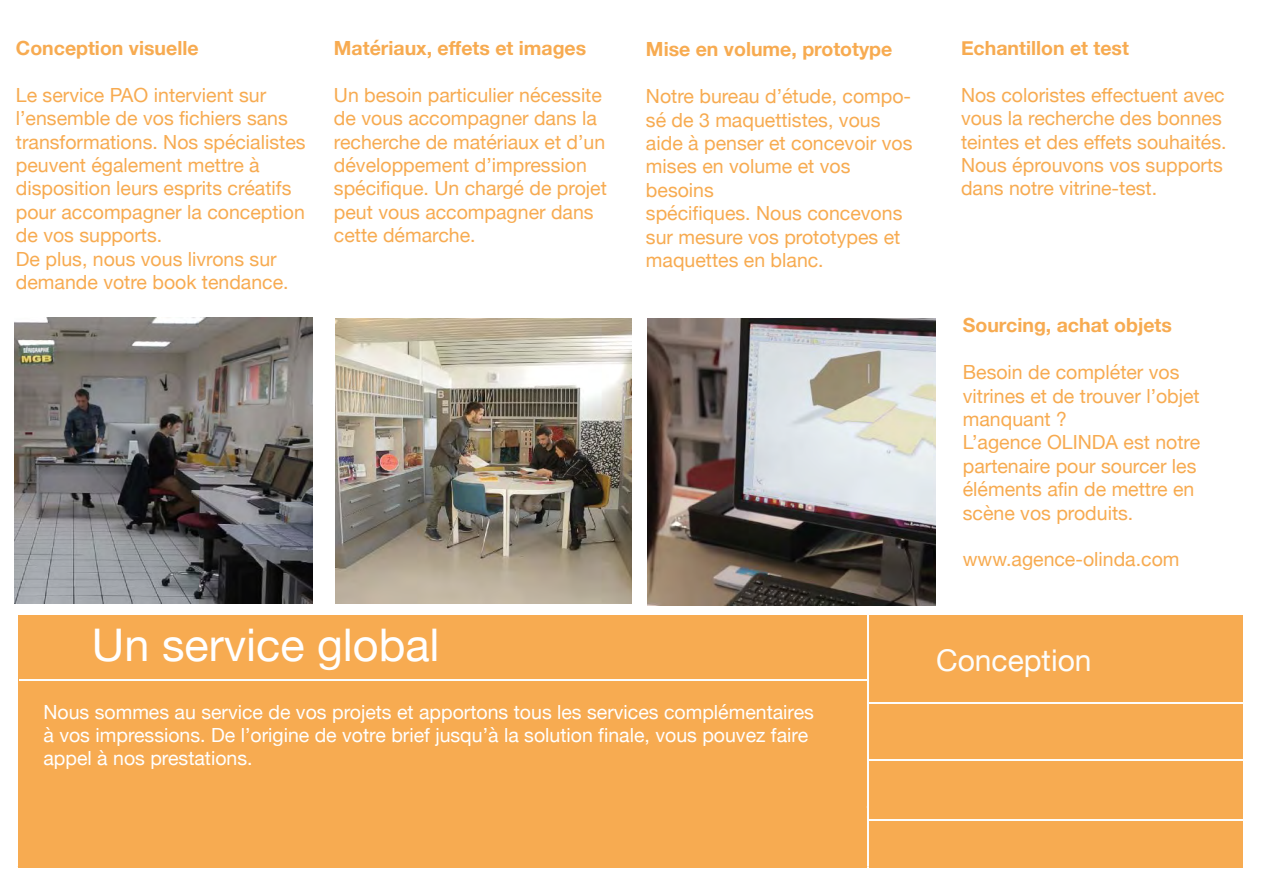
<style>
.page{position:relative;width:1263px;height:893px;background:#fff}
.page>*{position:absolute;margin:0;border:0;box-sizing:border-box;transform-origin:0 0}
.t1{font:45px "Helvetica Neue";color:#fff}
.t2{font:30px "Helvetica Neue";color:#fdfdfb}
.t3{font:19.5px/23.4px "Helvetica Neue";color:#f7ab51}
.t4{font:19.5px/23.4px "Helvetica Neue";color:#fff}
.t5{font:700 19.5px "Helvetica Neue";color:#f7ab51}
</style>
<div class="page">
<img style="left:15px;top:317px;width:298px;height:287px">
<div style="left:19px;top:616px;width:1224px;height:252px;background:#f7ab51"></div>
<hr style="left:867px;top:613px;width:1px;height:254px;background:#fdfdfd">
<hr style="left:19px;top:679px;width:848px;height:1px;background:#fdfdfd">
<img style="left:336px;top:319px;width:295px;height:285px">
<img style="left:648px;top:318px;width:287px;height:287px">
<hr style="left:869px;top:760px;width:374px;height:1px;background:#fdfdfd">
<hr style="left:869px;top:703px;width:374px;height:1px;background:#fdfdfd">
<hr style="left:867px;top:819px;width:376px;height:1px;background:#fdfdfd">
<p class="t5" style="left:16px;top:33px;width:184px">Conception visuelle</p>
<p class="t3" style="left:16px;top:84px;width:291px">Le service PAO intervient sur l’ensemble de vos fichiers sans transformations. Nos spécialistes peuvent également mettre à disposition leurs esprits créatifs pour accompagner la conception de vos supports.<br>De plus, nous vous livrons sur demande votre book tendance.</p>
<p class="t5" style="left:334px;top:33px;width:254px">Matériaux, effets et images</p>
<p class="t3" style="left:334px;top:84px;width:274px">Un besoin particulier nécessite de vous accompagner dans la recherche de matériaux et d’un développement d’impression spécifique. Un chargé de projet peut vous accompagner dans cette démarche.</p>
<p class="t5" style="left:646px;top:34px;width:248px">Mise en volume, prototype</p>
<p class="t3" style="left:646px;top:86px;width:268px">Notre bureau d’étude, compo&shy;sé de 3 maquettistes, vous aide à penser et concevoir vos mises en volume et vos besoins<br>spécifiques. Nous concevons sur mesure vos prototypes et maquettes en blanc.</p>
<h1 class="t1" style="left:92px;top:613px;width:349px">Un service global</h1>
<p class="t4" style="left:43px;top:701px;width:772px">Nous sommes au service de vos projets et apportons tous les services complémentaires à vos impressions. De l’origine de votre brief jusqu’à la solution finale, vous pouvez faire appel à nos prestations.</p>
<p class="t5" style="left:961px;top:33px;width:169px">Echantillon et test</p>
<p class="t3" style="left:961px;top:84px;width:267px">Nos coloristes effectuent avec vous la recherche des bonnes teintes et des effets souhaités.<br>Nous éprouvons vos supports dans notre vitrine-test.</p>
<p class="t5" style="left:963px;top:310px;width:211px">Sourcing, achat objets</p>
<p class="t3" style="left:963px;top:362px;width:239px">Besoin de compléter vos vitrines et de trouver l’objet manquant ?<br>L’agence OLINDA est notre partenaire pour sourcer les éléments afin de mettre en scène vos produits.</p>
<p class="t3" style="left:963px;top:549px;width:218px">www.agence-olinda.com</p>
<h2 class="t2" style="left:936px;top:638px;width:157px">Conception</h2>
</div>
